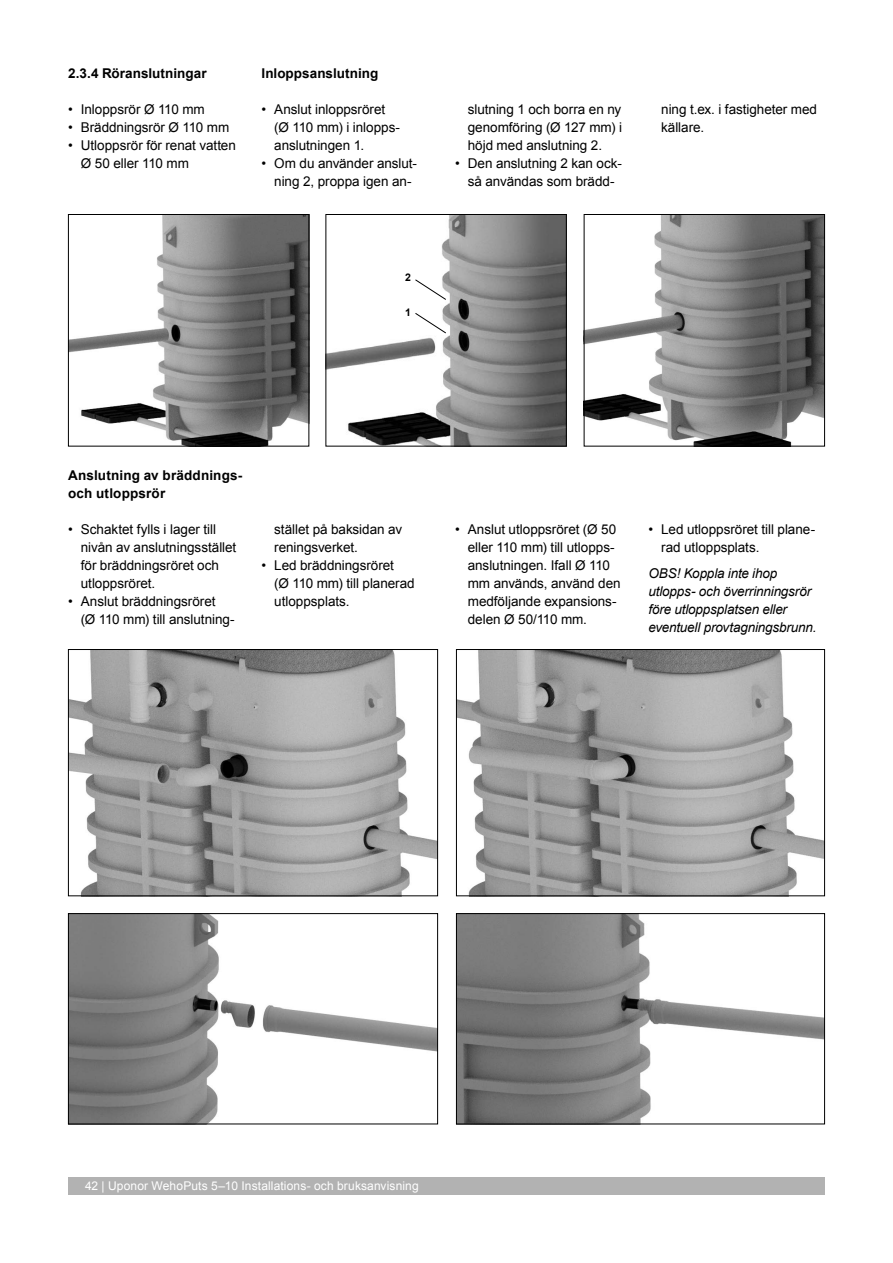
<style>
.page{position:relative;width:893px;height:1263px;background:#fff}
.page>*{position:absolute;margin:0;border:0;box-sizing:border-box;transform-origin:0 0}
.t1{font:13.5px/18px "Arial";letter-spacing:-.005em;color:#000}
.t2{font:italic 13.5px/18px "Arial";letter-spacing:-.015em;color:#000}
.t3{font:700 13.5px/18px "Arial";letter-spacing:.005em;color:#000}
.t4{font:12px "Arial";letter-spacing:.01em;color:#fff}
.t5{font:700 10.5px "Arial";color:#000}
</style>
<div class="page">
<div style="left:68px;top:1178px;width:757px;height:17px;background:#b2b2b2"></div>
<img style="left:70px;top:216px;width:237px;height:228px">
<div style="left:68px;top:214px;width:241px;height:232px;border:1px solid #000"></div>
<img style="left:586px;top:216px;width:237px;height:228px">
<div style="left:584px;top:214px;width:241px;height:232px;border:1px solid #000"></div>
<img style="left:70px;top:651px;width:366px;height:243px">
<div style="left:68px;top:649px;width:370px;height:247px;border:1px solid #000"></div>
<img style="left:458px;top:651px;width:365px;height:243px">
<div style="left:456px;top:649px;width:369px;height:247px;border:1px solid #000"></div>
<img style="left:70px;top:915px;width:366px;height:207px">
<div style="left:68px;top:913px;width:370px;height:211px;border:1px solid #000"></div>
<img style="left:458px;top:915px;width:365px;height:207px">
<div style="left:456px;top:913px;width:369px;height:211px;border:1px solid #000"></div>
<img style="left:327px;top:216px;width:238px;height:228px">
<div style="left:325px;top:214px;width:242px;height:232px;border:1px solid #000"></div>
<svg style="left:414px;top:279px;width:33px;height:21px"></svg>
<svg style="left:414px;top:312px;width:33px;height:22px"></svg>
<p class="t3" style="left:68px;top:65px;width:140px">2.3.4 Röranslutningar</p>
<p class="t1" style="left:68px;top:100px;width:138px">• Inloppsrör Ø 110 mm</p>
<p class="t1" style="left:68px;top:118px;width:163px">• Bräddningsrör Ø 110 mm</p>
<p class="t1" style="left:81px;top:136px;width:157px;text-indent:-13px">• Utloppsrör för renat vatten<br>Ø 50 eller 110 mm</p>
<p class="t3" style="left:261px;top:65px;width:118px">Inloppsanslutning</p>
<p class="t1" style="left:274px;top:100px;width:126px;text-indent:-13px">• Anslut inloppsröret (Ø 110 mm) i inlopps&shy;anslutningen 1.</p>
<p class="t1" style="left:261px;top:154px;width:157px;text-align:center">• Om du använder anslut&shy;ning 2, proppa igen an-</p>
<p class="t5" style="left:405px;top:271px;width:7px">2</p>
<p class="t5" style="left:405px;top:306px;width:7px">1</p>
<p class="t1" style="left:468px;top:100px;width:156px;text-align:justify">slutning 1 och borra en ny genomföring (Ø 127 mm) i höjd med anslutning 2.</p>
<p class="t1" style="left:455px;top:154px;width:168px;text-align:center">• Den anslutning 2 kan ock&shy;så användas som brädd-</p>
<p class="t1" style="left:661px;top:100px;width:157px">ning t.ex. i fastigheter med källare.</p>
<p class="t3" style="left:68px;top:466px;width:176px">Anslutning av bräddnings&shy;och utloppsrör</p>
<p class="t1" style="left:81px;top:520px;width:157px;text-indent:-13px">• Schaktet fylls i lager till nivån av anslutningsstället för bräddningsröret och utloppsröret.</p>
<p class="t1" style="left:81px;top:592px;width:155px;text-indent:-13px">• Anslut bräddningsröret<br>(Ø 110 mm) till anslutning-</p>
<p class="t1" style="left:274px;top:520px;width:129px">stället på baksidan av reningsverket.</p>
<p class="t1" style="left:274px;top:556px;width:142px;text-indent:-13px">• Led bräddningsröret<br>(Ø 110 mm) till planerad utloppsplats.</p>
<p class="t1" style="left:468px;top:520px;width:154px;text-indent:-13px">• Anslut utloppsröret (Ø 50 eller 110 mm) till utlopps&shy;anslutningen. Ifall Ø 110 mm används, använd den medföljande expansions&shy;delen Ø 50/110 mm.</p>
<p class="t1" style="left:661px;top:520px;width:155px;text-indent:-13px">• Led utloppsröret till plane&shy;rad utloppsplats.</p>
<p class="t2" style="left:648px;top:564px;width:170px">OBS! Koppla inte ihop utlopps- och överrinningsrör före utloppsplatsen eller eventuell provtagningsbrunn.</p>
<p class="t4" style="left:85px;top:1178px;width:335px">42 | Uponor WehoPuts 5–10 Installations- och bruksanvisning</p>
</div>
